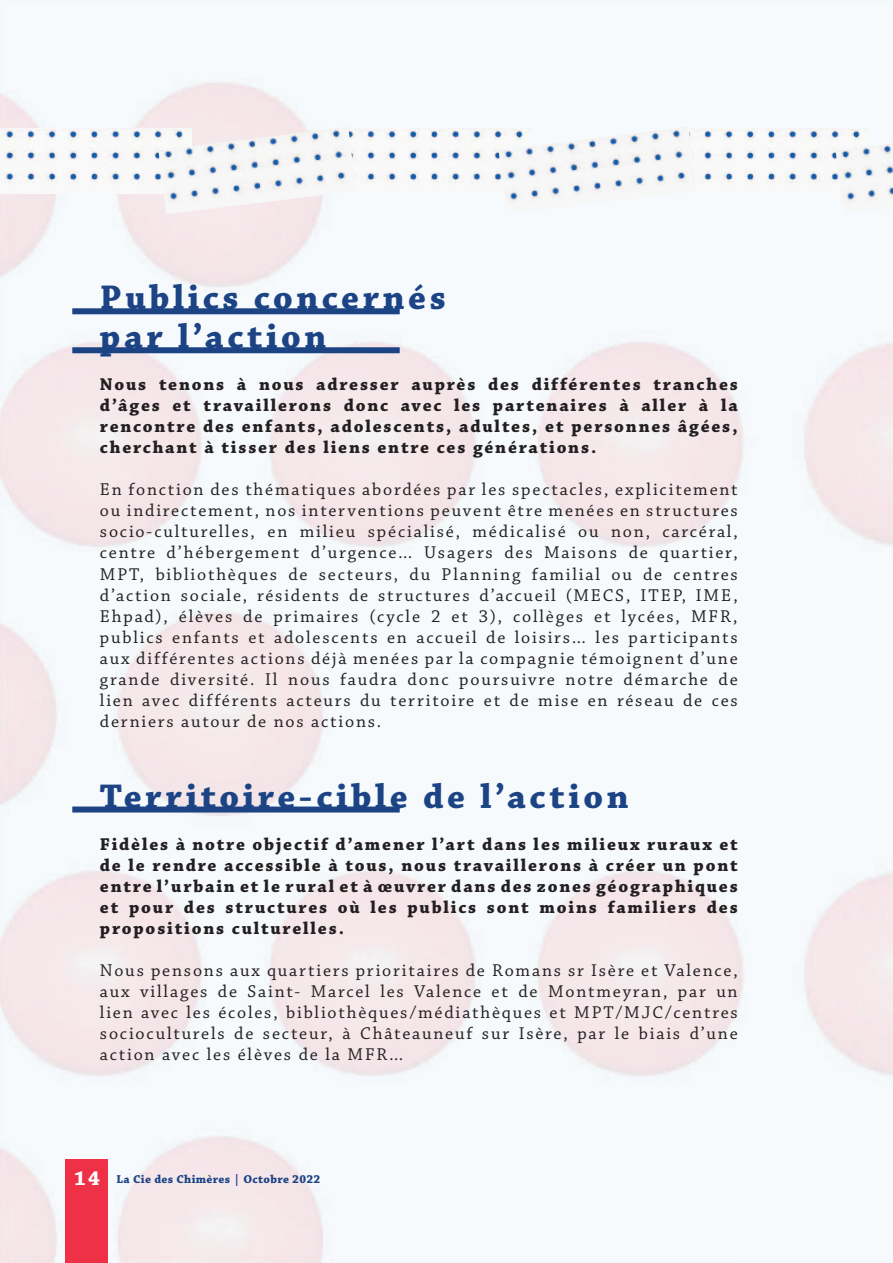
<style>
.page{position:relative;width:893px;height:1263px;background:#fff}
.page>*{position:absolute;margin:0;border:0;box-sizing:border-box;transform-origin:0 0}
.t1{font:700 36px/39px "Chaparral Pro";letter-spacing:.1em;color:#1c4485}
.t2{font:18px/21px "Chaparral Pro";letter-spacing:.1em;color:#231f20;text-align:justify}
.t3{font:700 18px/21px "Chaparral Pro";letter-spacing:.1em;color:#231f20;text-align:justify}
.t4{font:700 12px "Chaparral Pro";letter-spacing:.025em;color:#1c4485}
.s1{font-size:21px;color:#fff}
</style>
<div class="page">
<img style="left:0;top:0;width:735px;height:1263px">
<div style="left:65px;top:1160px;width:43px;height:103px;background:#ee3147"></div>
<img style="left:0;top:129px;width:158px;height:64px">
<img style="left:356px;top:129px;width:143px;height:64px">
<img style="left:696px;top:129px;width:172px;height:64px">
<img style="left:158px;top:127px;width:198px;height:87px">
<img style="left:499px;top:127px;width:197px;height:87px">
<div style="left:72px;top:308px;width:328px;height:6px;background:#1c4485"></div>
<div style="left:72px;top:347px;width:328px;height:6px;background:#1c4485"></div>
<div style="left:72px;top:806px;width:328px;height:6px;background:#1c4485"></div>
<img style="left:835px;top:143px;width:58px;height:71px">
<h1 class="t1" style="left:100px;top:280px;width:347px">Publics concernés par l’action</h1>
<p class="t3" style="left:100px;top:375px;width:639px">nous tenons à nous adresser auprès des différentes tranches d’âges et travaillerons donc avec les partenaires à aller à la rencontre des enfants, adolescents, adultes, et personnes âgées, cherchant à tisser des liens entre ces générations.</p>
<p class="t2" style="left:100px;top:480px;width:639px">En fonction des thématiques abordées par les spectacles, explicitement ou indirectement, nos interventions peuvent être menées en structures socio-culturelles, en milieu spécialisé, médicalisé ou non, carcéral, centre d’hébergement d’urgence… Usagers des Maisons de quartier, MPT, bibliothèques de secteurs, du Planning familial ou de centres d’action sociale, résidents de structures d’accueil (MECS, ITEP, IME, Ehpad), élèves de primaires (cycle 2 et 3), collèges et lycées, MFR, publics enfants et adolescents en accueil de loisirs… les participants aux différentes actions déjà menées par la compagnie témoignent d’une grande diversité. Il nous faudra donc poursuivre notre démarche de lien avec différents acteurs du territoire et de mise en réseau de ces derniers autour de nos actions.</p>
<h1 class="t1" style="left:100px;top:778px;width:530px">Territoire-cible de l’action</h1>
<p class="t3" style="left:100px;top:834px;width:639px">fidèles à notre objectif d’amener l’art dans les milieux ruraux et de le rendre accessible à tous, nous travaillerons à créer un pont entre l’urbain et le rural et à œuvrer dans des zones géographiques et pour des structures où les publics sont moins familiers des propositions culturelles.</p>
<p class="t2" style="left:100px;top:960px;width:639px">Nous pensons aux quartiers prioritaires de Romans sr Isère et Valence, aux villages de Saint- Marcel les Valence et de Montmeyran, par un lien avec les écoles, bibliothèques/médiathèques et MPT/MJC/centres socioculturels de secteur, à Châteauneuf sur Isère, par le biais d’une action avec les élèves de la MFR…</p>
<p class="t4" style="left:74px;top:1172px;width:247px"><span class="s1">14</span> La Cie des Chimères | Octobre 2022</p>
</div>
